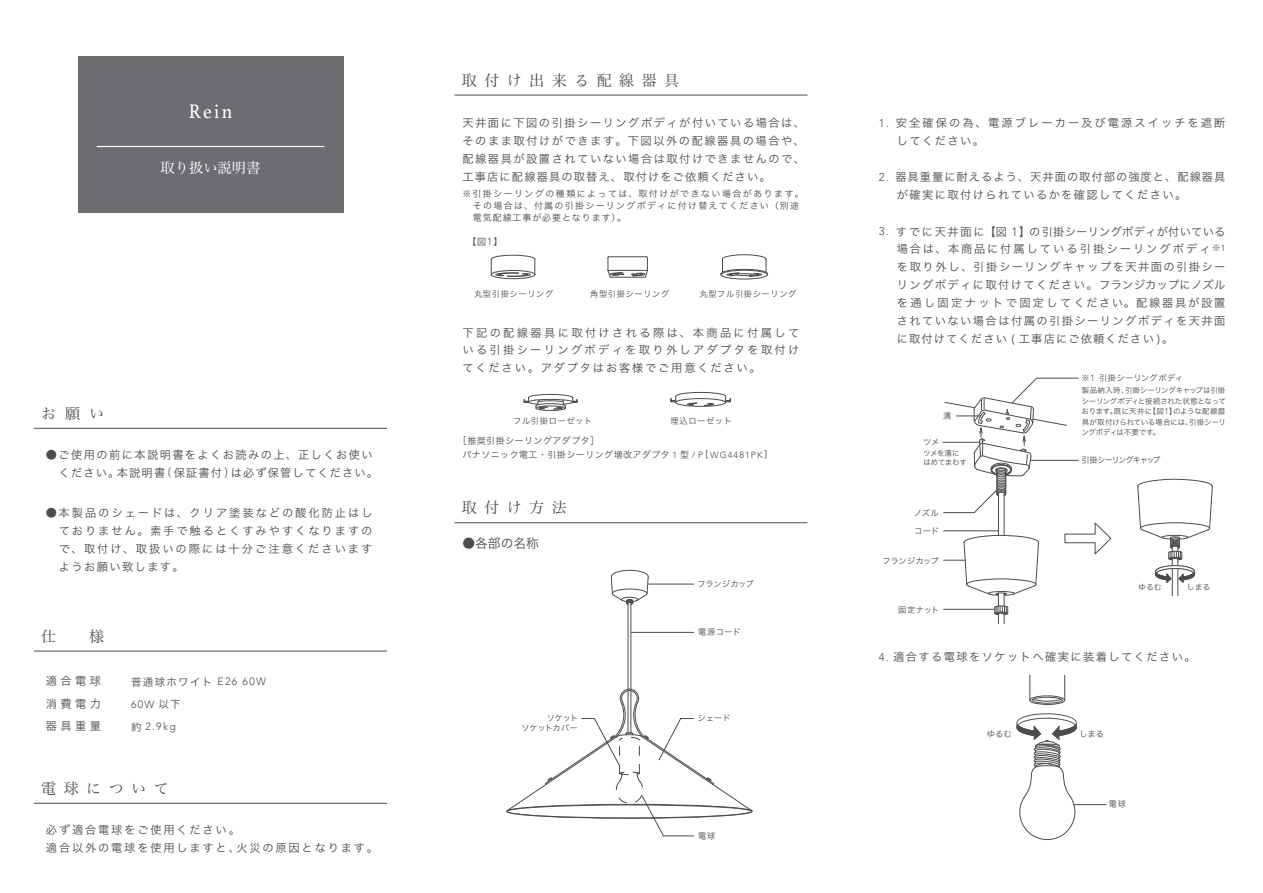
<style>
.page{position:relative;width:1263px;height:893px;background:#fff}
.page>*{position:absolute;margin:0;border:0;box-sizing:border-box;transform-origin:0 0}
.t1{font:20.7px "Athelas";color:#fff;scale:.91 1}
.t2{font:15px "Hira Min Pro W3";letter-spacing:.5em;color:#4b4c4d}
.t3{font:14.25px "Hira Min Pro W3";color:#fff}
.t4{font:12.75px "Hira Kaku Pro N W3";color:#4b4c4d}
.t5{font:11.25px/18px "Hira Kaku Pro N W3";letter-spacing:.13em;color:#4b4c4d;text-align:justify}
.t6{font:11.25px/17.9px "Hira Kaku Pro N W3";letter-spacing:.09em;color:#4b4c4d}
.t7{font:11.25px/18px "Hira Kaku Pro N W3";letter-spacing:.16em;color:#4b4c4d}
.t8{font:11.25px/17.9px "Hira Kaku Pro N W3";letter-spacing:.18em;color:#4b4c4d}
.t9{font:10.5px "Hira Kaku Pro N W3";letter-spacing:.125em;color:#4b4c4d}
.t10{font:300 10.5px/22.5px "Avenir";letter-spacing:.125em;color:#4b4c4d}
.t11{font:9px/12px "Hira Kaku Pro N W3";letter-spacing:.14em;color:#4b4c4d}
.t12{font:9px/13.6px "Hira Kaku Pro N W3";letter-spacing:.05em;color:#4b4c4d}
.t13{font:9px "Koz Go Pr 6 N";color:#4b4c4d}
.t14{font:8.25px "Hira Kaku Pro N W3";letter-spacing:.05em;color:#4b4c4d}
.t15{font:8.25px "Hira Kaku Pro N W3";letter-spacing:.075em;color:#4b4c4d}
.t16{font:8.25px "Hira Kaku Pro N W3";letter-spacing:-.03em;color:#4b4c4d}
.t17{font:8.25px "Hira Kaku Pro N W3";letter-spacing:-.09em;color:#4b4c4d}
.t18{font:8.25px/9.9px "Hira Kaku Pro N W3";letter-spacing:-.035em;color:#4b4c4d;text-align:right}
.t19{font:7.8px "Hira Kaku Pro N W3";letter-spacing:.005em;color:#4b4c4d}
.t20{font:7.5px/10.5px "Hira Kaku Pro N W3";letter-spacing:-.025em;color:#4b4c4d;text-align:justify}
.t21{font:7.5px/9px "Hira Kaku Pro N W3";letter-spacing:-.045em;color:#4b4c4d}
.s1{font-family:"Avenir";font-weight:300;font-size:12px}
.s2{font-family:"Avenir";font-weight:300}
.s3{font-family:"Hira Kaku Pro W3";font-weight:400}
.s4{font-family:"Hira Kaku Pro N W3";font-weight:400}
.s5{font-family:"Avenir";font-weight:300;font-size:10.2px}
.s6{font-family:"Avenir";font-weight:300;font-size:9px}
.s7{font-family:"Avenir";font-weight:300;font-size:8.25px}
</style>
<div class="page">
<div style="left:78px;top:56px;width:265px;height:156px;background:#6c6d70"></div>
<hr style="left:97px;top:146px;width:227px;height:1px;background:#fff">
<hr style="left:454px;top:95px;width:353px;height:1px;background:#4b4c4d">
<hr style="left:454px;top:522px;width:353px;height:1px;background:#4b4c4d">
<hr style="left:34px;top:428px;width:353px;height:1px;background:#4b4c4d">
<hr style="left:648px;top:584px;width:46px;height:1px;background:#4b4c4d">
<hr style="left:631px;top:632px;width:63px;height:1px;background:#4b4c4d">
<hr style="left:663px;top:836px;width:31px;height:1px;background:#4b4c4d">
<hr style="left:34px;top:651px;width:353px;height:1px;background:#4b4c4d">
<hr style="left:34px;top:803px;width:353px;height:1px;background:#4b4c4d">
<div style="left:721px;top:270px;width:47px;height:9px;border:1px solid #4b4c4d;border-radius:50%"></div>
<svg style="left:720px;top:254px;width:48px;height:23px"></svg>
<div style="left:491px;top:270px;width:44px;height:9px;border:1px solid #4b4c4d;border-radius:50%"></div>
<svg style="left:491px;top:255px;width:44px;height:22px"></svg>
<hr style="left:609px;top:256px;width:38px;height:1px;background:#4b4c4d">
<hr style="left:608px;top:270px;width:39px;height:1px;background:#4b4c4d">
<hr style="left:611px;top:277px;width:34px;height:1px;background:#4b4c4d">
<svg style="left:607px;top:256px;width:17px;height:22px"></svg>
<svg style="left:631px;top:256px;width:17px;height:22px"></svg>
<div style="left:675px;top:398px;width:51px;height:9px;border:1px solid #4b4c4d;border-radius:50%"></div>
<svg style="left:670px;top:392px;width:61px;height:14px"></svg>
<div style="left:536px;top:406px;width:30px;height:5px;border:1px solid #4b4c4d;border-radius:50%"></div>
<svg style="left:523px;top:394px;width:55px;height:16px"></svg>
<svg style="left:1064px;top:522px;width:48px;height:33px"></svg>
<hr style="left:1004px;top:492px;width:1px;height:43px;background:#4b4c4d">
<hr style="left:998px;top:493px;width:1px;height:42px;background:#4b4c4d">
<svg style="left:943px;top:535px;width:96px;height:88px"></svg>
<hr style="left:943px;top:609px;width:51px;height:1px;background:#4b4c4d">
<svg style="left:1137px;top:478px;width:76px;height:118px"></svg>
<hr style="left:943px;top:531px;width:55px;height:1px;background:#4b4c4d">
<hr style="left:1073px;top:804px;width:33px;height:1px;background:#4b4c4d">
<svg style="left:1029px;top:675px;width:36px;height:31px"></svg>
<svg style="left:1016px;top:713px;width:61px;height:127px"></svg>
<svg style="left:943px;top:378px;width:136px;height:135px"></svg>
<svg style="left:610px;top:569px;width:39px;height:36px"></svg>
<hr style="left:630px;top:605px;width:1px;height:84px;background:#4b4c4d">
<hr style="left:628px;top:605px;width:1px;height:84px;background:#4b4c4d">
<svg style="left:506px;top:688px;width:247px;height:148px"></svg>
<h1 class="t1" style="left:189px;top:95px;width:49px">Rein</h1>
<p class="t3" style="left:161px;top:155px;width:101px">取り扱い説明書</p>
<h2 class="t2" style="left:41px;top:401px;width:65px">お願い</h2>
<p class="t5" style="left:59px;top:445px;width:321px;text-indent:-13px">●ご使用の前に本説明書をよくお読みの上、正しくお使いください。本説明書 <span class="s1">(</span> 保証書付 <span class="s1">)</span> は必ず保管してください。</p>
<p class="t5" style="left:59px;top:503px;width:315px;text-indent:-13px">●本製品のシェードは、クリア塗装などの酸化防止はしておりません。素手で触るとくすみやすくなりますので、取付け、取扱いの際には十分ご注意くださいますようお願い致します。</p>
<h2 class="t2" style="left:41px;top:623px;width:65px">仕　様</h2>
<p class="t5" style="left:46px;top:669px;width:57px;line-height:22.5px">適合電球消費電力器具重量</p>
<p class="t9" style="left:131px;top:672px;width:137px">普通球ホワイト <span class="s2">E26 60W</span></p>
<p class="t10" style="left:131px;top:693px;width:51px">60W <span class="s3">以下</span><span class="s4">約</span> 2.9kg</p>
<h2 class="t2" style="left:41px;top:775px;width:129px">電球について</h2>
<p class="t7" style="left:46px;top:819px;width:334px">必ず適合電球をご使用ください。<br>適合以外の電球を使用しますと、火災の原因となります。</p>
<h2 class="t2" style="left:462px;top:67px;width:219px">取付け出来る配線器具</h2>
<p class="t5" style="left:462px;top:113px;width:344px">天井面に下図の引掛シーリングボディが付いている場合は、そのまま取付けができます。下図以外の配線器具の場合や、配線器具が設置されていない場合は取付けできませんので、工事店に配線器具の取替え、取付けをご依頼ください。</p>
<p class="t11" style="left:473px;top:187px;width:332px;text-indent:-11px">※引掛シーリングの種類によっては、取付けができない場合があります。その場合は、付属の引掛シーリングボディに付け替えてください（別途電気配線工事が必要となります）。　</p>
<p class="t13" style="left:467px;top:237px;width:36px">【図<span class="s5">1</span>】</p>
<p class="t15" style="left:474px;top:286px;width:81px">丸型引掛シーリング</p>
<p class="t15" style="left:590px;top:286px;width:81px">角型引掛シーリング</p>
<p class="t15" style="left:699px;top:286px;width:98px">丸型フル引掛シーリング</p>
<p class="t5" style="left:462px;top:324px;width:338px;line-height:17.2px">下記の配線器具に取付けされる際は、本商品に付属している引掛シーリングボディを取り外しアダプタを取付けてください。アダプタはお客様でご用意ください。</p>
<p class="t15" style="left:513px;top:414px;width:81px">フル引掛ローゼット</p>
<p class="t15" style="left:671px;top:414px;width:63px">埋込ローゼット</p>
<p class="t12" style="left:462px;top:433px;width:307px;text-indent:-4px">［推奨引掛シーリングアダプタ］<br>パナソニック電工・引掛シーリング増改アダプタ <span class="s2">1</span> 型 <span class="s2">/ P</span> [ <span class="s2">WG4481PK</span> ]</p>
<h2 class="t2" style="left:462px;top:495px;width:106px">取付け方法</h2>
<p class="t4" style="left:462px;top:532px;width:78px">●各部の名称</p>
<p class="t18" style="left:521px;top:713px;width:59px">ソケット<br>ソケットカバー</p>
<p class="t16" style="left:697px;top:576px;width:58px">フランジカップ</p>
<p class="t14" style="left:698px;top:625px;width:44px">電源コード</p>
<p class="t14" style="left:697px;top:711px;width:35px">シェード</p>
<p class="t14" style="left:698px;top:828px;width:19px">電球</p>
<p class="t8" style="left:897px;top:113px;width:330px;text-indent:-18px"><span class="s2">1.</span> 安全確保の為、電源ブレーカー及び電源スイッチを遮断してください。</p>
<p class="t6" style="left:897px;top:167px;width:330px;text-indent:-18px"><span class="s2">2.</span> 器具重量に耐えるよう、天井面の取付部の強度と、配線器具が確実に取付けられているかを確認してください。</p>
<p class="t5" style="left:897px;top:222px;width:330px;text-indent:-18px"><span class="s2">3.</span> すでに天井面に【図 <span class="s1">1</span>】の引掛シーリングボディが付いている場合は、本商品に付属している引掛シーリングボディ<sup>※</sup><sup>1</sup>を取り外し、引掛シーリングキャップを天井面の引掛シーリングボディに取付けてください。フランジカップにノズルを通し固定ナットで固定してください。配線器具が設置されていない場合は付属の引掛シーリングボディを天井面に取付けてください ( 工事店にご依頼ください )。</p>
<p class="t14" style="left:943px;top:408px;width:10px">溝</p>
<p class="t14" style="left:923px;top:434px;width:18px">ツメ</p>
<p class="t21" style="left:923px;top:448px;width:45px">ツメを溝にはめてまわす</p>
<p class="t14" style="left:914px;top:505px;width:27px">ノズル</p>
<p class="t14" style="left:914px;top:523px;width:27px">コード</p>
<p class="t16" style="left:882px;top:554px;width:58px">フランジカップ</p>
<p class="t14" style="left:898px;top:602px;width:43px">固定ナット</p>
<p class="t14" style="left:1081px;top:370px;width:103px">※<span class="s6">1</span> 引掛シーリングボディ</p>
<p class="t20" style="left:1081px;top:385px;width:146px">製品納入時、引掛シーリングキャップは引掛シーリングボディと接続された状態となっております。既に天井に【図<span class="s7">1</span>】のような配線器具が取付けられている場合には、引掛シーリングボディは不要です。</p>
<p class="t17" style="left:1082px;top:452px;width:80px">引掛シーリングキャップ</p>
<p class="t19" style="left:1138px;top:580px;width:25px">ゆるむ</p>
<p class="t19" style="left:1187px;top:580px;width:25px">しまる</p>
<p class="t5" style="left:879px;top:647px;width:318px"><span class="s2">4.</span> 適合する電球をソケットへ確実に装着してください。</p>
<p class="t14" style="left:987px;top:726px;width:26px">ゆるむ</p>
<p class="t14" style="left:1079px;top:726px;width:26px">しまる</p>
<p class="t14" style="left:1109px;top:797px;width:19px">電球</p>
</div>
